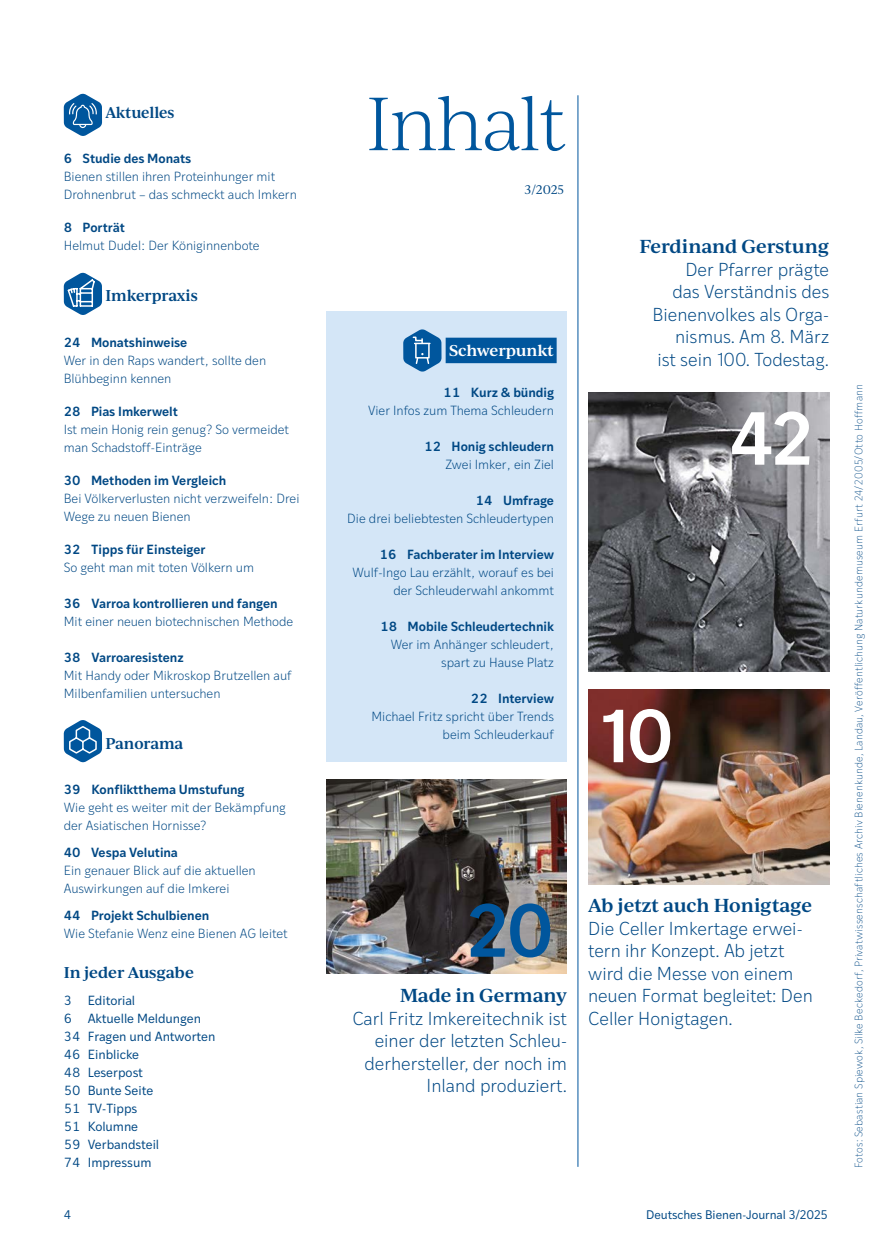
<style>
.page{position:relative;width:893px;height:1255px;background:#fff}
.page>*{position:absolute;margin:0;border:0;box-sizing:border-box;transform-origin:0 0}
.t1{font:300 72px "Ivy Journal";letter-spacing:-.04em;color:#00569d}
.t2{font:600 72px "Ivy Style Sans";color:#fff}
.t3{font:600 72px "Ivy Style Sans";color:#00569d}
.t4{font:300 18px/22.5px "Ivy Style Sans";color:#004884;text-align:right}
.t5{font:600 18px "Ivy Journal";letter-spacing:-.015em;color:#004884}
.t6{font:600 15px "Ivy Journal";letter-spacing:-.01em;color:#004884;scale:.96 1}
.t7{font:600 15px "Ivy Journal";letter-spacing:-.01em;color:#004884}
.t8{font:600 15px "Ivy Journal";letter-spacing:-.01em;color:#fff}
.t9{font:600 15px "Ivy Journal";letter-spacing:-.01em;color:#004884;scale:.94 1}
.t10{font:300 12.75px/18px "Ivy Style Sans";color:#004884}
.t11{font:600 12.75px "Ivy Style Sans";color:#004884}
.t12{font:12.75px/18px "Ivy Style Sans";color:#004884}
.t13{font:12px "Ivy Style Sans";letter-spacing:-.005em;color:#004884}
.t14{font:12px "Ivy Journal";color:#004884}
.t15{font:100 10.5px "Ivy Style Sans";letter-spacing:.01em;color:#004884}
</style>
<div class="page">
<svg style="left:64px;top:93px;width:38px;height:43px"></svg>
<svg style="left:64px;top:272px;width:38px;height:43px"></svg>
<svg style="left:64px;top:720px;width:38px;height:42px"></svg>
<hr style="left:578px;top:95px;width:1px;height:1071px;background:#00569d">
<div style="left:326px;top:311px;width:241px;height:450px;background:#d4e6f7"></div>
<div style="left:446px;top:337px;width:111px;height:26px;background:#00569d"></div>
<img style="left:588px;top:392px;width:241px;height:279px">
<img style="left:588px;top:689px;width:241px;height:195px">
<img style="left:326px;top:779px;width:241px;height:194px">
<svg style="left:403px;top:329px;width:38px;height:43px"></svg>
<p class="t9" style="left:105px;top:102px;width:75px">Aktuelles</p>
<p class="t11" style="left:64px;top:149px;width:129px">6 Studie des Monats</p>
<p class="t10" style="left:64px;top:167px;width:235px">Bienen stillen ihren Proteinhunger mit<br>Drohnenbrut – das schmeckt auch Imkern</p>
<p class="t11" style="left:64px;top:218px;width:63px">8 Porträt</p>
<p class="t10" style="left:64px;top:236px;width:197px">Helmut Dudel: Der Königinnenbote</p>
<p class="t6" style="left:105px;top:285px;width:98px">Imkerpraxis</p>
<p class="t11" style="left:64px;top:332px;width:125px">24 Monatshinweise</p>
<p class="t10" style="left:64px;top:350px;width:204px">Wer in den Raps wandert, sollte den<br>Blühbeginn kennen</p>
<p class="t11" style="left:64px;top:401px;width:116px">28 Pias Imkerwelt</p>
<p class="t10" style="left:64px;top:419px;width:227px">Ist mein Honig rein genug? So vermeidet man Schadstoff-Einträge</p>
<p class="t11" style="left:64px;top:470px;width:164px">30 Methoden im Vergleich</p>
<p class="t10" style="left:64px;top:488px;width:237px">Bei Völkerverlusten nicht verzweifeln: Drei<br>Wege zu neuen Bienen</p>
<p class="t11" style="left:64px;top:539px;width:143px">32 Tipps für Einsteiger</p>
<p class="t10" style="left:64px;top:557px;width:192px">So geht man mit toten Völkern um</p>
<p class="t11" style="left:64px;top:593px;width:216px">36 Varroa kontrollieren und fangen</p>
<p class="t10" style="left:64px;top:611px;width:231px">Mit einer neuen biotechnischen Methode</p>
<p class="t11" style="left:64px;top:647px;width:122px">38 Varroaresistenz</p>
<p class="t10" style="left:64px;top:665px;width:230px">Mit Handy oder Mikroskop Brutzellen auf<br>Milbenfamilien untersuchen</p>
<p class="t6" style="left:105px;top:732px;width:83px">Panorama</p>
<p class="t11" style="left:64px;top:779px;width:182px">39 Konfliktthema Umstufung</p>
<p class="t10" style="left:64px;top:797px;width:224px">Wie geht es weiter mit der Bekämpfung der Asiatischen Hornisse?</p>
<p class="t11" style="left:64px;top:842px;width:116px">40 Vespa Velutina</p>
<p class="t10" style="left:64px;top:860px;width:194px">Ein genauer Blick auf die aktuellen<br>Auswirkungen auf die Imkerei</p>
<p class="t11" style="left:64px;top:905px;width:147px">44 Projekt Schulbienen</p>
<p class="t10" style="left:64px;top:923px;width:225px">Wie Stefanie Wenz eine Bienen AG leitet</p>
<p class="t7" style="left:64px;top:961px;width:132px">In jeder Ausgabe</p>
<p class="t12" style="left:64px;top:990px;width:153px">3 Editorial<br>6 Aktuelle Meldungen<br>34 Fragen und Antworten<br>46 Einblicke<br>48 Leserpost<br>50 Bunte Seite<br>51 TV-Tipps<br>51 Kolumne<br>59 Verbandsteil<br>74 Impressum</p>
<h1 class="t1" style="left:366px;top:74px;width:202px">Inhalt</h1>
<p class="t14" style="left:525px;top:181px;width:41px">3/2025</p>
<h2 class="t5" style="left:639px;top:233px;width:191px">Ferdinand Gerstung</h2>
<h2 class="t4" style="left:652px;top:257px;width:178px">Der Pfarrer prägte<br>das Verständnis des<br>Bienenvolkes als Orga&shy;nismus. Am 8. März ist sein 100. Todestag.</h2>
<p class="t8" style="left:449px;top:340px;width:106px">Schwerpunkt</p>
<p class="t11" style="left:444px;top:382px;width:112px">11 Kurz &amp; bündig</p>
<p class="t10" style="left:368px;top:401px;width:187px">Vier Infos zum Thema Schleudern</p>
<p class="t11" style="left:424px;top:436px;width:131px">12 Honig schleudern</p>
<p class="t10" style="left:445px;top:455px;width:110px">Zwei Imker, ein Ziel</p>
<p class="t11" style="left:476px;top:490px;width:80px">14 Umfrage</p>
<p class="t10" style="left:347px;top:509px;width:208px">Die drei beliebtesten Schleudertypen</p>
<p class="t11" style="left:380px;top:544px;width:176px">16 Fachberater im Interview</p>
<p class="t10" style="left:353px;top:563px;width:203px;text-align:right">Wulf-Ingo Lau erzählt, worauf es bei der Schleuderwahl ankommt</p>
<p class="t11" style="left:380px;top:616px;width:175px">18 Mobile Schleudertechnik</p>
<p class="t10" style="left:391px;top:635px;width:165px;text-align:right">Wer im Anhänger schleudert, spart zu Hause Platz</p>
<p class="t11" style="left:471px;top:688px;width:85px">22 Interview</p>
<p class="t10" style="left:371px;top:707px;width:184px;text-align:right">Michael Fritz spricht über Trends beim Schleuderkauf</p>
<h1 class="t2" style="left:599px;top:680px;width:76px">10</h1>
<h1 class="t2" style="left:729px;top:382px;width:86px">42</h1>
<h1 class="t3" style="left:467px;top:874px;width:89px">20</h1>
<h2 class="t5" style="left:400px;top:982px;width:168px">Made in Germany</h2>
<h2 class="t4" style="left:352px;top:1006px;width:216px">Carl Fritz Imkereitechnik ist einer der letzten Schleu&shy;derhersteller, der noch im<br>Inland produziert.</h2>
<h2 class="t5" style="left:588px;top:892px;width:225px">Ab jetzt auch Honigtage</h2>
<h2 class="t4" style="left:588px;top:916px;width:226px;text-align:left">Die Celler Imkertage erwei&shy;tern ihr Konzept. Ab jetzt wird die Messe von einem neuen Format begleitet: Den<br>Celler Honigtagen.</h2>
<p class="t13" style="left:64px;top:1205px;width:9px">4</p>
<p class="t13" style="left:646px;top:1205px;width:183px">Deutsches Bienen-Journal 3/2025</p>
<p class="t15" style="left:851px;top:1168px;width:785px;rotate:-90deg">Fotos: Sebastian Spiewok, Silke Beckedorf, Privatwissenschaftliches Archiv Bienenkunde, Landau, Veröffentlichung Naturkundemuseum Erfurt 24/2005/Otto Hoffmann</p>
</div>
